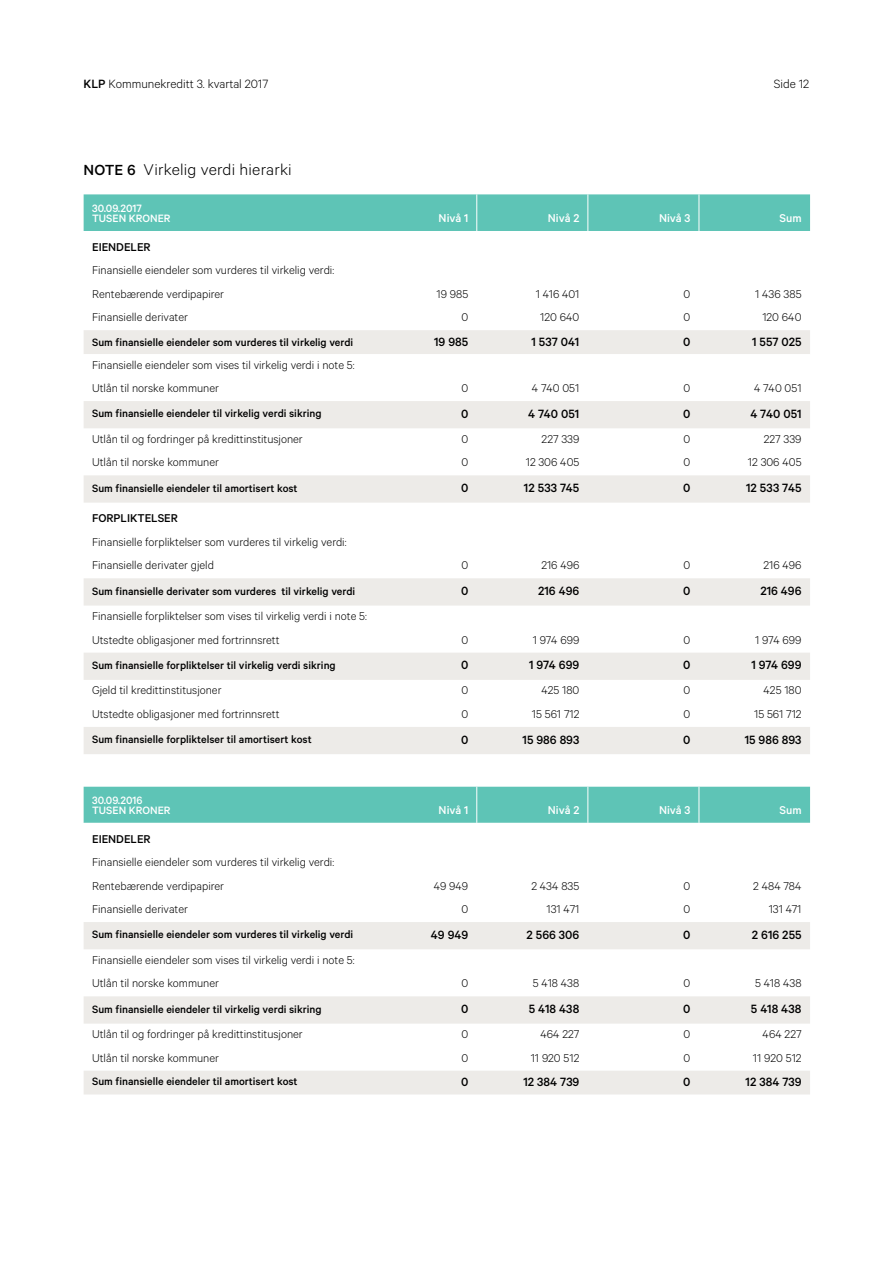
<style>
.page{position:relative;width:893px;height:1263px;background:#fff}
.page>*{position:absolute;margin:0;border:0;box-sizing:border-box;transform-origin:0 0}
.t1{font:300 17.55px "Calibre";letter-spacing:.01em;color:#000;scale:1.04 1}
.t2{font:500 13.5px "Calibre";color:#000}
.t3{font:300 13.5px "Calibre";color:#000}
.t4{font:300 12.75px/23.5px "Calibre";color:#000}
.t5{font:500 12.75px "Calibre";color:#fff}
.t6{font:500 12.75px "Calibre";color:#000}
.t7{font:500 12px "Calibre";color:#000}
.t8{font:500 12px/10.5px "Calibre";color:#fff}
.s1{font-weight:500}
.s2{font-weight:500;font-size:16.5px}
</style>
<div class="page">
<div style="left:84px;top:194px;width:726px;height:37px;background:#5ec4b6"></div>
<svg style="left:84px;top:330px;width:726px;height:424px"></svg>
<hr style="left:476px;top:194px;width:1px;height:37px;background:#fff">
<hr style="left:588px;top:194px;width:1px;height:37px;background:#fff">
<hr style="left:699px;top:194px;width:1px;height:37px;background:#fff">
<div style="left:84px;top:787px;width:726px;height:36px;background:#5ec4b6"></div>
<svg style="left:84px;top:922px;width:726px;height:172px"></svg>
<hr style="left:476px;top:787px;width:1px;height:36px;background:#fff">
<hr style="left:588px;top:787px;width:1px;height:36px;background:#fff">
<hr style="left:699px;top:787px;width:1px;height:36px;background:#fff">
<p class="t3" style="left:84px;top:76px;width:186px"><span class="s1">KLP</span> Kommunekreditt 3. kvartal 2017</p>
<p class="t3" style="left:774px;top:76px;width:37px">Side 12</p>
<h1 class="t1" style="left:84px;top:160px;width:202px"><span class="s2">NOTE 6</span> Virkelig verdi hierarki</h1>
<p class="t8" style="left:92px;top:203px;width:80px">30.09.2017<br>TUSEN KRONER</p>
<p class="t5" style="left:439px;top:211px;width:31px">Nivå 1</p>
<p class="t5" style="left:548px;top:211px;width:33px">Nivå 2</p>
<p class="t5" style="left:659px;top:211px;width:33px">Nivå 3</p>
<p class="t5" style="left:779px;top:211px;width:24px">Sum</p>
<p class="t6" style="left:92px;top:239px;width:60px">EIENDELER</p>
<p class="t4" style="left:92px;top:258px;width:244px">Finansielle eiendeler som vurderes til virkelig verdi:<br>Rentebærende verdipapirer</p>
<p class="t4" style="left:437px;top:281px;width:33px">19 985</p>
<p class="t4" style="left:536px;top:281px;width:45px">1 416 401</p>
<p class="t4" style="left:684px;top:281px;width:8px">0</p>
<p class="t4" style="left:755px;top:281px;width:48px">1 436 385</p>
<p class="t4" style="left:92px;top:305px;width:97px">Finansielle derivater</p>
<p class="t4" style="left:461px;top:305px;width:8px">0</p>
<p class="t4" style="left:540px;top:305px;width:41px">120 640</p>
<p class="t4" style="left:684px;top:305px;width:8px">0</p>
<p class="t4" style="left:762px;top:305px;width:41px">120 640</p>
<p class="t7" style="left:92px;top:335px;width:263px">Sum finansielle eiendeler som vurderes til virkelig verdi</p>
<p class="t2" style="left:434px;top:334px;width:36px">19 985</p>
<p class="t2" style="left:531px;top:334px;width:49px">1 537 041</p>
<p class="t2" style="left:683px;top:334px;width:9px">0</p>
<p class="t2" style="left:752px;top:334px;width:51px">1 557 025</p>
<p class="t4" style="left:92px;top:352px;width:264px">Finansielle eiendeler som vises til virkelig verdi i note 5:<br>Utlån til norske kommuner</p>
<p class="t4" style="left:461px;top:376px;width:8px">0</p>
<p class="t4" style="left:532px;top:376px;width:49px">4 740 051</p>
<p class="t4" style="left:684px;top:376px;width:8px">0</p>
<p class="t4" style="left:754px;top:376px;width:49px">4 740 051</p>
<p class="t7" style="left:92px;top:407px;width:231px">Sum finansielle eiendeler til virkelig verdi sikring</p>
<p class="t2" style="left:461px;top:406px;width:9px">0</p>
<p class="t2" style="left:528px;top:406px;width:53px">4 740 051</p>
<p class="t2" style="left:683px;top:406px;width:9px">0</p>
<p class="t2" style="left:750px;top:406px;width:53px">4 740 051</p>
<p class="t4" style="left:92px;top:427px;width:212px">Utlån til og fordringer på kredittinstitusjoner</p>
<p class="t4" style="left:461px;top:427px;width:8px">0</p>
<p class="t4" style="left:542px;top:427px;width:39px">227 339</p>
<p class="t4" style="left:684px;top:427px;width:8px">0</p>
<p class="t4" style="left:764px;top:427px;width:39px">227 339</p>
<p class="t4" style="left:92px;top:450px;width:128px">Utlån til norske kommuner</p>
<p class="t4" style="left:461px;top:450px;width:8px">0</p>
<p class="t4" style="left:526px;top:450px;width:55px">12 306 405</p>
<p class="t4" style="left:684px;top:450px;width:8px">0</p>
<p class="t4" style="left:748px;top:450px;width:55px">12 306 405</p>
<p class="t7" style="left:92px;top:481px;width:207px">Sum finansielle eiendeler til amortisert kost</p>
<p class="t2" style="left:461px;top:480px;width:9px">0</p>
<p class="t2" style="left:524px;top:480px;width:57px">12 533 745</p>
<p class="t2" style="left:683px;top:480px;width:9px">0</p>
<p class="t2" style="left:746px;top:480px;width:57px">12 533 745</p>
<p class="t6" style="left:92px;top:511px;width:87px">FORPLIKTELSER</p>
<p class="t4" style="left:92px;top:529px;width:256px">Finansielle forpliktelser som vurderes til virkelig verdi:<br>Finansielle derivater gjeld</p>
<p class="t4" style="left:461px;top:553px;width:8px">0</p>
<p class="t4" style="left:541px;top:553px;width:39px">216 496</p>
<p class="t4" style="left:684px;top:553px;width:8px">0</p>
<p class="t4" style="left:764px;top:553px;width:39px">216 496</p>
<p class="t7" style="left:92px;top:584px;width:265px">Sum finansielle derivater som vurderes til virkelig verdi</p>
<p class="t2" style="left:461px;top:583px;width:9px">0</p>
<p class="t2" style="left:538px;top:583px;width:43px">216 496</p>
<p class="t2" style="left:683px;top:583px;width:9px">0</p>
<p class="t2" style="left:760px;top:583px;width:43px">216 496</p>
<p class="t4" style="left:92px;top:604px;width:276px">Finansielle forpliktelser som vises til virkelig verdi i note 5:<br>Utstedte obligasjoner med fortrinnsrett</p>
<p class="t4" style="left:461px;top:627px;width:8px">0</p>
<p class="t4" style="left:533px;top:627px;width:48px">1 974 699</p>
<p class="t4" style="left:684px;top:627px;width:8px">0</p>
<p class="t4" style="left:755px;top:627px;width:48px">1 974 699</p>
<p class="t7" style="left:92px;top:658px;width:245px">Sum finansielle forpliktelser til virkelig verdi sikring</p>
<p class="t2" style="left:461px;top:657px;width:9px">0</p>
<p class="t2" style="left:529px;top:657px;width:52px">1 974 699</p>
<p class="t2" style="left:683px;top:657px;width:9px">0</p>
<p class="t2" style="left:751px;top:657px;width:52px">1 974 699</p>
<p class="t4" style="left:92px;top:678px;width:131px">Gjeld til kredittinstitusjoner</p>
<p class="t4" style="left:461px;top:678px;width:8px">0</p>
<p class="t4" style="left:541px;top:678px;width:39px">425 180</p>
<p class="t4" style="left:684px;top:678px;width:8px">0</p>
<p class="t4" style="left:764px;top:678px;width:39px">425 180</p>
<p class="t4" style="left:92px;top:702px;width:189px">Utstedte obligasjoner med fortrinnsrett</p>
<p class="t4" style="left:461px;top:702px;width:8px">0</p>
<p class="t4" style="left:532px;top:702px;width:49px">15 561 712</p>
<p class="t4" style="left:684px;top:702px;width:8px">0</p>
<p class="t4" style="left:754px;top:702px;width:49px">15 561 712</p>
<p class="t7" style="left:92px;top:732px;width:221px">Sum finansielle forpliktelser til amortisert kost</p>
<p class="t2" style="left:461px;top:731px;width:9px">0</p>
<p class="t2" style="left:523px;top:731px;width:58px">15 986 893</p>
<p class="t2" style="left:683px;top:731px;width:9px">0</p>
<p class="t2" style="left:745px;top:731px;width:58px">15 986 893</p>
<p class="t8" style="left:92px;top:794px;width:80px">30.09.2016<br>TUSEN KRONER</p>
<p class="t5" style="left:439px;top:803px;width:31px">Nivå 1</p>
<p class="t5" style="left:548px;top:803px;width:33px">Nivå 2</p>
<p class="t5" style="left:659px;top:803px;width:33px">Nivå 3</p>
<p class="t5" style="left:779px;top:803px;width:24px">Sum</p>
<p class="t6" style="left:92px;top:831px;width:60px">EIENDELER</p>
<p class="t4" style="left:92px;top:850px;width:244px">Finansielle eiendeler som vurderes til virkelig verdi:<br>Rentebærende verdipapirer</p>
<p class="t4" style="left:434px;top:873px;width:36px">49 949</p>
<p class="t4" style="left:531px;top:873px;width:49px">2 434 835</p>
<p class="t4" style="left:684px;top:873px;width:8px">0</p>
<p class="t4" style="left:753px;top:873px;width:50px">2 484 784</p>
<p class="t4" style="left:92px;top:897px;width:97px">Finansielle derivater</p>
<p class="t4" style="left:461px;top:897px;width:8px">0</p>
<p class="t4" style="left:547px;top:897px;width:34px">131 471</p>
<p class="t4" style="left:684px;top:897px;width:8px">0</p>
<p class="t4" style="left:769px;top:897px;width:34px">131 471</p>
<p class="t7" style="left:92px;top:927px;width:263px">Sum finansielle eiendeler som vurderes til virkelig verdi</p>
<p class="t2" style="left:431px;top:926px;width:39px">49 949</p>
<p class="t2" style="left:527px;top:926px;width:54px">2 566 306</p>
<p class="t2" style="left:683px;top:926px;width:9px">0</p>
<p class="t2" style="left:752px;top:926px;width:51px">2 616 255</p>
<p class="t4" style="left:92px;top:947px;width:264px">Finansielle eiendeler som vises til virkelig verdi i note 5:<br>Utlån til norske kommuner</p>
<p class="t4" style="left:461px;top:971px;width:8px">0</p>
<p class="t4" style="left:533px;top:971px;width:48px">5 418 438</p>
<p class="t4" style="left:684px;top:971px;width:8px">0</p>
<p class="t4" style="left:755px;top:971px;width:48px">5 418 438</p>
<p class="t7" style="left:92px;top:1002px;width:231px">Sum finansielle eiendeler til virkelig verdi sikring</p>
<p class="t2" style="left:461px;top:1001px;width:9px">0</p>
<p class="t2" style="left:529px;top:1001px;width:52px">5 418 438</p>
<p class="t2" style="left:683px;top:1001px;width:9px">0</p>
<p class="t2" style="left:751px;top:1001px;width:52px">5 418 438</p>
<p class="t4" style="left:92px;top:1022px;width:212px">Utlån til og fordringer på kredittinstitusjoner</p>
<p class="t4" style="left:461px;top:1022px;width:8px">0</p>
<p class="t4" style="left:540px;top:1022px;width:40px">464 227</p>
<p class="t4" style="left:684px;top:1022px;width:8px">0</p>
<p class="t4" style="left:763px;top:1022px;width:40px">464 227</p>
<p class="t4" style="left:92px;top:1045px;width:128px">Utlån til norske kommuner</p>
<p class="t4" style="left:461px;top:1045px;width:8px">0</p>
<p class="t4" style="left:531px;top:1045px;width:50px">11 920 512</p>
<p class="t4" style="left:684px;top:1045px;width:8px">0</p>
<p class="t4" style="left:753px;top:1045px;width:50px">11 920 512</p>
<p class="t7" style="left:92px;top:1074px;width:207px">Sum finansielle eiendeler til amortisert kost</p>
<p class="t2" style="left:461px;top:1073px;width:9px">0</p>
<p class="t2" style="left:523px;top:1073px;width:58px">12 384 739</p>
<p class="t2" style="left:683px;top:1073px;width:9px">0</p>
<p class="t2" style="left:745px;top:1073px;width:58px">12 384 739</p>
</div>
